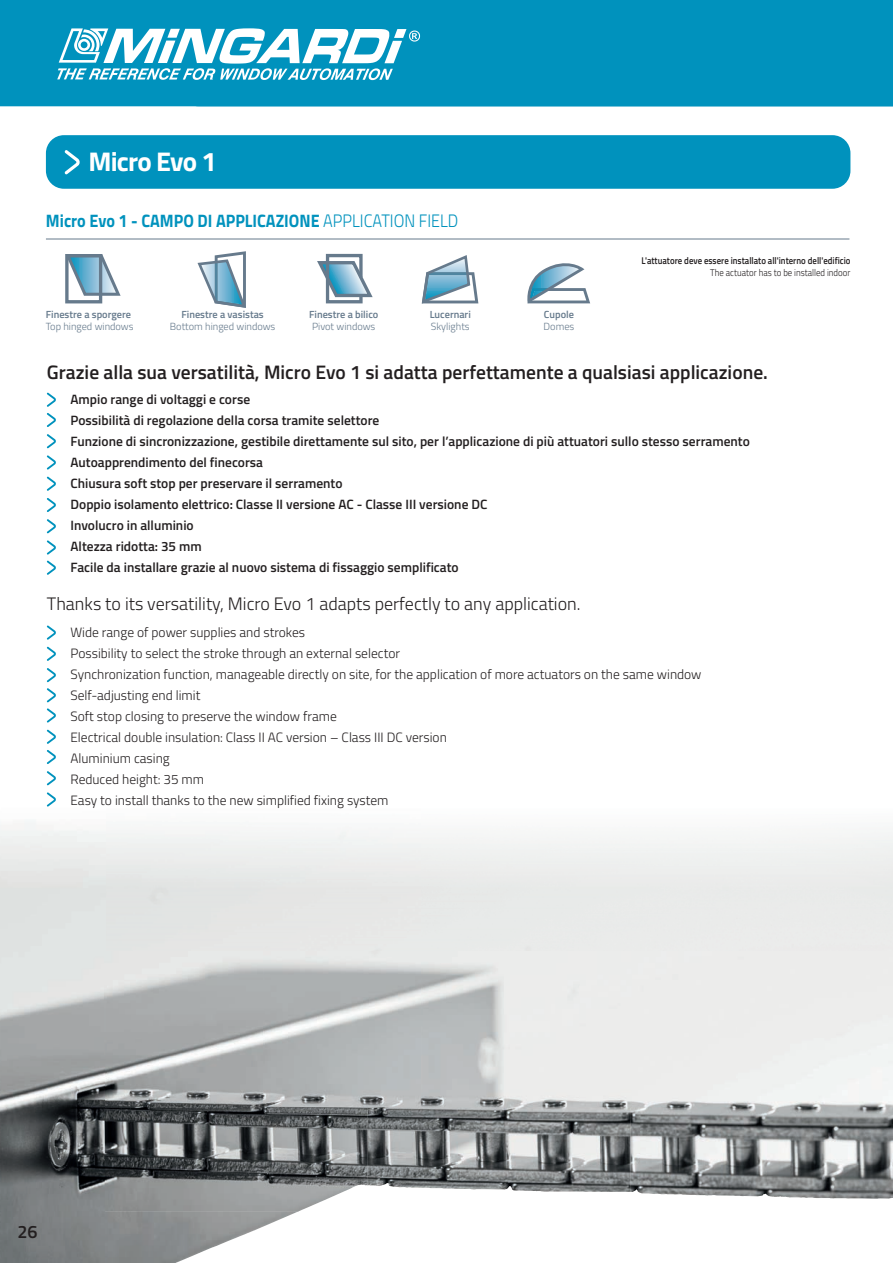
<style>
.page{position:relative;width:893px;height:1263px;background:#fff}
.page>*{position:absolute;margin:0;border:0;box-sizing:border-box;transform-origin:0 0}
.t1{font:700 27px "Titillium Web";letter-spacing:-.03em;color:#fff}
.t2{font:600 19.5px "Titillium Web";color:#231f20}
.t3{font:300 18px "Titillium Web";color:#231f20}
.t4{font:700 18px "Titillium Web";color:#0092bd;scale:.9 1}
.t5{font:600 18px "Titillium Web";color:#231f20}
.t6{font:600 13.5px/21px "Titillium Web";color:#231f20}
.t7{font:300 13.5px/21px "Titillium Web";color:#231f20}
.t8{font:600 10.35px "Titillium Web";color:#667a8c}
.t9{font:300 10.35px "Titillium Web";color:#667a8c}
.t10{font:600 9.75px "Titillium Web";color:#231f20;scale:.9 1}
.t11{font:300 9.75px "Titillium Web";color:#231f20;scale:.9 1}
.s1{font-weight:300}
</style>
<div class="page">
<div style="left:0;top:0;width:181px;height:106px;background:#0092bd"></div>
<div style="left:181px;top:0;width:712px;height:106px;background:#0092bd"></div>
<svg style="left:57px;top:28px;width:363px;height:52px"></svg>
<img style="left:105px;top:830px;width:788px;height:277px">
<img style="left:0;top:805px;width:105px;height:458px">
<img style="left:631px;top:1107px;width:262px;height:92px">
<img style="left:368px;top:1107px;width:263px;height:85px">
<img style="left:105px;top:1107px;width:263px;height:104px">
<img style="left:105px;top:1211px;width:142px;height:52px">
<img style="left:19px;top:1226px;width:18px;height:13px">
<svg style="left:47px;top:625px;width:9px;height:15px"></svg>
<svg style="left:47px;top:647px;width:9px;height:14px"></svg>
<svg style="left:47px;top:668px;width:9px;height:14px"></svg>
<svg style="left:47px;top:688px;width:9px;height:14px"></svg>
<svg style="left:47px;top:708px;width:9px;height:14px"></svg>
<svg style="left:47px;top:730px;width:9px;height:14px"></svg>
<svg style="left:47px;top:750px;width:9px;height:14px"></svg>
<svg style="left:47px;top:771px;width:9px;height:14px"></svg>
<svg style="left:47px;top:792px;width:9px;height:14px"></svg>
<svg style="left:47px;top:393px;width:9px;height:14px"></svg>
<svg style="left:47px;top:413px;width:9px;height:14px"></svg>
<svg style="left:47px;top:434px;width:9px;height:14px"></svg>
<svg style="left:47px;top:455px;width:9px;height:15px"></svg>
<svg style="left:47px;top:477px;width:9px;height:14px"></svg>
<svg style="left:47px;top:498px;width:9px;height:14px"></svg>
<svg style="left:47px;top:519px;width:9px;height:14px"></svg>
<svg style="left:47px;top:540px;width:9px;height:15px"></svg>
<svg style="left:47px;top:561px;width:9px;height:14px"></svg>
<hr style="left:46px;top:239px;width:803px;height:1px;background:#667a8c">
<div style="left:46px;top:135px;width:804px;height:54px;background:#0092bd;border-radius:18px"></div>
<svg style="left:65px;top:150px;width:15px;height:24px"></svg>
<svg style="left:69px;top:254px;width:52px;height:44px"></svg>
<div style="left:65px;top:254px;width:37px;height:49px;border:3px solid #667a8c"></div>
<svg style="left:527px;top:263px;width:63px;height:41px"></svg>
<svg style="left:421px;top:255px;width:57px;height:49px"></svg>
<svg style="left:197px;top:251px;width:49px;height:57px"></svg>
<svg style="left:317px;top:253px;width:56px;height:51px"></svg>
<h1 class="t1" style="left:88px;top:141px;width:130px">Micro Evo 1</h1>
<h3 class="t4" style="left:46px;top:207px;width:460px">Micro Evo 1 - CAMPO DI APPLICAZIONE <span class="s1">APPLICATION FIELD</span></h3>
<p class="t10" style="left:642px;top:253px;width:234px">L'attuatore deve essere installato all'interno dell'edificio</p>
<p class="t11" style="left:710px;top:265px;width:157px">The actuator has to be installed indoor</p>
<p class="t8" style="left:46px;top:306px;width:87px">Finestre a sporgere</p>
<p class="t9" style="left:46px;top:319px;width:89px">Top hinged windows</p>
<p class="t8" style="left:181px;top:306px;width:84px">Finestre a vasistas</p>
<p class="t9" style="left:170px;top:319px;width:107px">Bottom hinged windows</p>
<p class="t8" style="left:309px;top:306px;width:71px">Finestre a bilico</p>
<p class="t9" style="left:312px;top:319px;width:65px">Pivot windows</p>
<p class="t8" style="left:430px;top:306px;width:43px">Lucernari</p>
<p class="t9" style="left:431px;top:319px;width:40px">Skylights</p>
<p class="t8" style="left:544px;top:306px;width:32px">Cupole</p>
<p class="t9" style="left:544px;top:319px;width:32px">Domes</p>
<h2 class="t2" style="left:47px;top:357px;width:722px">Grazie alla sua versatilità, Micro Evo 1 si adatta perfettamente a qualsiasi applicazione.</h2>
<p class="t6" style="left:71px;top:388px;width:681px">Ampio range di voltaggi e corse<br>Possibilità di regolazione della corsa tramite selettore<br>Funzione di sincronizzazione, gestibile direttamente sul sito, per l’applicazione di più attuatori sullo stesso serramento Autoapprendimento del finecorsa<br>Chiusura soft stop per preservare il serramento<br>Doppio isolamento elettrico: Classe II versione AC - Classe III versione DC<br>Involucro in alluminio<br>Altezza ridotta: 35 mm<br>Facile da installare grazie al nuovo sistema di fissaggio semplificato</p>
<h3 class="t3" style="left:47px;top:591px;width:535px">Thanks to its versatility, Micro Evo 1 adapts perfectly to any application.</h3>
<p class="t7" style="left:71px;top:621px;width:632px">Wide range of power supplies and strokes<br>Possibility to select the stroke through an external selector<br>Synchronization function, manageable directly on site, for the application of more actuators on the same window Self-adjusting end limit<br>Soft stop closing to preserve the window frame<br>Electrical double insulation: Class II AC version – Class III DC version<br>Aluminium casing<br>Reduced height: 35 mm<br>Easy to install thanks to the new simplified fixing system</p>
<h3 class="t5" style="left:18px;top:1219px;width:22px">26</h3>
</div>
